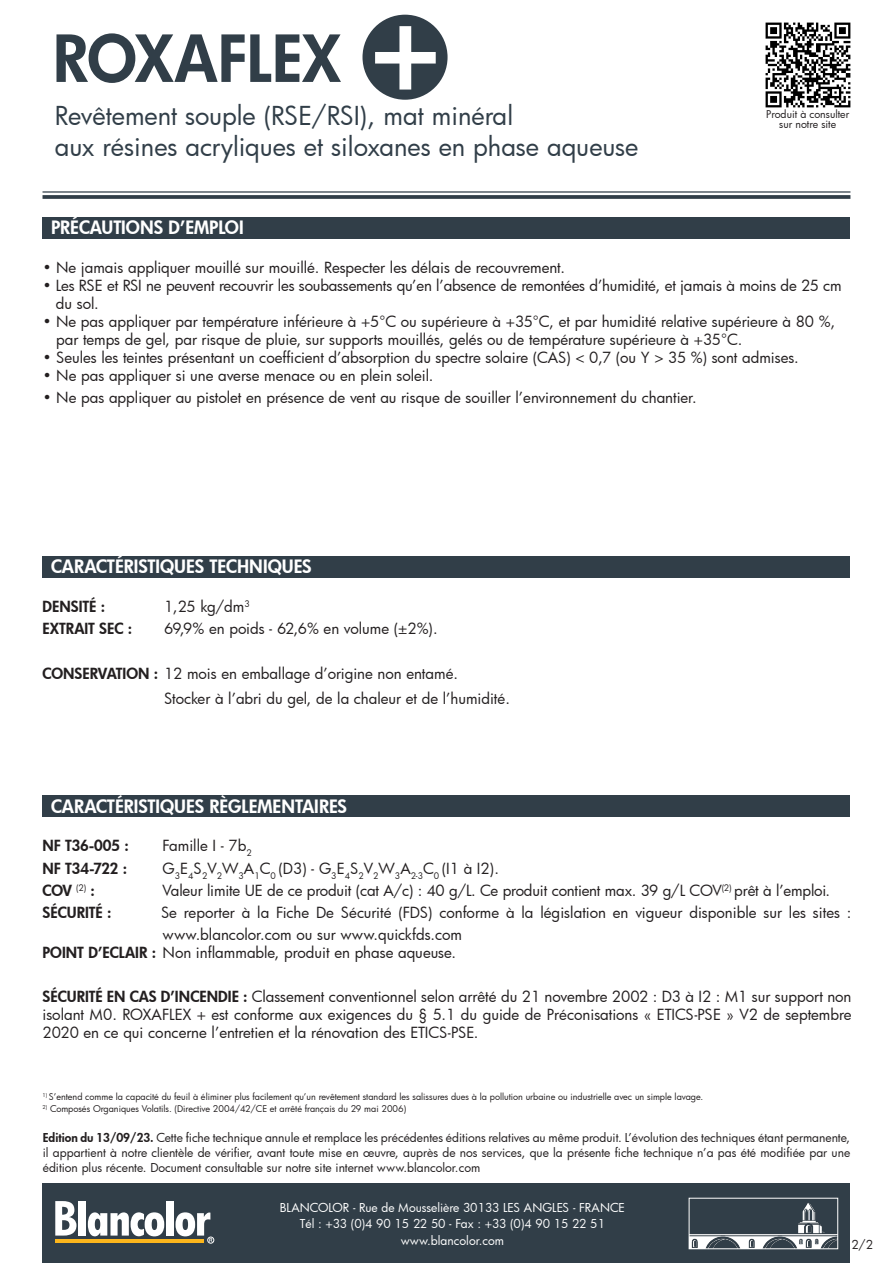
<style>
.page{position:relative;width:893px;height:1263px;background:#fff}
.page>*{position:absolute;margin:0;border:0;box-sizing:border-box;transform-origin:0 0}
.t1{font:800 115.5px "Futura";color:#fff}
.t2{font:800 63px "Futura";color:#313e48}
.t3{font:25.5px "Futura";letter-spacing:-.005em;color:#313e48}
.t4{font:800 18px "Futura";color:#fff}
.t5{font:15px/18px "Futura";letter-spacing:-.005em;color:#231f20}
.t6{font:800 15px "Futura";color:#231f20}
.t7{font:12px/15px "Futura";color:#231f20;text-align:justify}
.t8{font:12px "Futura";color:#fff}
.t9{font:10.5px/10.5px "Futura";color:#231f20;text-align:center}
.t10{font:9px "Futura";color:#231f20}
.s1{font-weight:800}
</style>
<div class="page">
<div style="left:43px;top:556px;width:807px;height:21px;background:#313e48"></div>
<div style="left:43px;top:795px;width:807px;height:21px;background:#313e48"></div>
<div style="left:43px;top:1184px;width:807px;height:79px;background:#313e48"></div>
<hr style="left:43px;top:191px;width:807px;height:2px;background:#313e48">
<svg style="left:43px;top:195px;width:807px;height:4px;background:#3d4953"></svg>
<div style="left:43px;top:217px;width:807px;height:21px;background:#313e48"></div>
<img style="left:765px;top:22px;width:85px;height:85px">
<div style="left:362px;top:15px;width:86px;height:85px;background:#313e48;border-radius:50%"></div>
<img style="left:691px;top:1203px;width:145px;height:44px">
<div style="left:689px;top:1198px;width:149px;height:51px;border:1px solid #fff"></div>
<svg style="left:55px;top:1201px;width:21px;height:34px"></svg>
<div style="left:79px;top:1201px;width:7px;height:34px;background:#fff"></div>
<svg style="left:88px;top:1212px;width:76px;height:24px"></svg>
<div style="left:166px;top:1201px;width:7px;height:34px;background:#fff"></div>
<hr style="left:55px;top:1239px;width:149px;height:4px;background:#fcb61c">
<svg style="left:176px;top:1212px;width:37px;height:29px"></svg>
<div style="left:207px;top:1237px;width:7px;height:6px;border:1px solid #fff;border-radius:50%"></div>
<p class="t1" style="left:372px;top:-31px;width:68px">+</p>
<p class="t2" style="left:53px;top:16px;width:290px">ROXAFLEX</p>
<p class="t3" style="left:55px;top:98px;width:460px">Revêtement souple (RSE/RSI), mat minéral</p>
<p class="t3" style="left:55px;top:129px;width:585px">aux résines acryliques et siloxanes en phase aqueuse</p>
<p class="t4" style="left:51px;top:216px;width:194px">PRÉCAUTIONS D’EMPLOI</p>
<p class="t9" style="left:766px;top:109px;width:84px">Produit à consulter sur notre site</p>
<p class="t5" style="left:43px;top:258px;width:524px"><span class="s1">•</span> Ne jamais appliquer mouillé sur mouillé. Respecter les délais de recouvrement.</p>
<p class="t5" style="left:56px;top:276px;width:787px;text-indent:-13px"><span class="s1">•</span> Les RSE et RSI ne peuvent recouvrir les soubassements qu’en l’absence de remontées d’humidité, et jamais à moins de 25 cm du sol.</p>
<p class="t5" style="left:56px;top:312px;width:781px;text-indent:-13px"><span class="s1">•</span> Ne pas appliquer par température inférieure à +5°C ou supérieure à +35°C, et par humidité relative supérieure à 80 %, par temps de gel, par risque de pluie, sur supports mouillés, gelés ou de température supérieure à +35°C.</p>
<p class="t5" style="left:43px;top:348px;width:757px"><span class="s1">•</span> Seules les teintes présentant un coefficient d’absorption du spectre solaire (CAS) &lt; 0,7 (ou Y &gt; 35 %) sont admises.</p>
<p class="t5" style="left:43px;top:366px;width:392px">• Ne pas appliquer si une averse menace ou en plein soleil.</p>
<p class="t5" style="left:43px;top:388px;width:655px">• Ne pas appliquer au pistolet en présence de vent au risque de souiller l’environnement du chantier.</p>
<p class="t4" style="left:51px;top:555px;width:262px">CARACTÉRISTIQUES TECHNIQUES</p>
<p class="t6" style="left:43px;top:596px;width:64px">DENSITÉ :</p>
<p class="t5" style="left:164px;top:597px;width:87px">1,25 kg/dm<sup>3</sup></p>
<p class="t6" style="left:43px;top:619px;width:91px">EXTRAIT SEC :</p>
<p class="t5" style="left:164px;top:619px;width:275px">69,9% en poids - 62,6% en volume (±2%).</p>
<p class="t5" style="left:43px;top:664px;width:417px"><span class="s1">CONSERVATION :</span> 12 mois en emballage d’origine non entamé.</p>
<p class="t5" style="left:164px;top:689px;width:347px">Stocker à l’abri du gel, de la chaleur et de l’humidité.</p>
<p class="t4" style="left:51px;top:794px;width:298px">CARACTÉRISTIQUES RÈGLEMENTAIRES</p>
<p class="t6" style="left:43px;top:835px;width:88px">NF T36-005 :</p>
<p class="t5" style="left:163px;top:836px;width:91px">Famille I - 7b<sub>2</sub></p>
<p class="t6" style="left:43px;top:858px;width:86px">NF T34-722 :</p>
<p class="t5" style="left:163px;top:859px;width:338px">G<sub>3</sub>E<sub>4</sub>S<sub>2</sub>V<sub>2</sub>W<sub>3</sub>A<sub>1</sub>C<sub>0</sub> (D3) - G<sub>3</sub>E<sub>4</sub>S<sub>2</sub>V<sub>2</sub>W<sub>3</sub>A<sub>2-3</sub>C<sub>0</sub> (I1 à I2).</p>
<p class="t6" style="left:43px;top:880px;width:54px">COV <sup>(2)</sup> :</p>
<p class="t5" style="left:163px;top:881px;width:669px">Valeur limite UE de ce produit (cat A/c) : 40 g/L. Ce produit contient max. 39 g/L COV<sup>(2)</sup> prêt à l’emploi.</p>
<p class="t6" style="left:43px;top:902px;width:70px">SÉCURITÉ :</p>
<p class="t5" style="left:161px;top:903px;width:692px">Se reporter à la Fiche De Sécurité (FDS) conforme à la législation en vigueur disponible sur les sites :</p>
<p class="t5" style="left:163px;top:925px;width:301px">www.blancolor.com ou sur www.quickfds.com</p>
<p class="t5" style="left:43px;top:943px;width:415px"><span class="s1">POINT D’ECLAIR :</span> Non inflammable, produit en phase aqueuse.</p>
<p class="t5" style="left:43px;top:987px;width:810px;text-align:justify"><span class="s1">SÉCURITÉ EN CAS D’INCENDIE :</span> Classement conventionnel selon arrêté du 21 novembre 2002 : D3 à I2 : M1 sur support non isolant M0. ROXAFLEX + est conforme aux exigences du § 5.1 du guide de Préconisations « ETICS-PSE » V2 de septembre 2020 en ce qui concerne l’entretien et la rénovation des ETICS-PSE.</p>
<p class="t10" style="left:43px;top:1091px;width:662px"><sup>1)</sup> S’entend comme la capacité du feuil à éliminer plus facilement qu’un revêtement standard les salissures dues à la pollution urbaine ou industrielle avec un simple lavage.</p>
<p class="t10" style="left:43px;top:1103px;width:365px"><sup>2)</sup> Composés Organiques Volatils. (Directive 2004/42/CE et arrêté français du 29 mai 2006)</p>
<p class="t7" style="left:43px;top:1130px;width:809px"><span class="s1">Edition du 13/09/23.</span> Cette fiche technique annule et remplace les précédentes éditions relatives au même produit. L’évolution des techniques étant permanente, il appartient à notre clientèle de vérifier, avant toute mise en œuvre, auprès de nos services, que la présente fiche technique n’a pas été modifiée par une édition plus récente. Document consultable sur notre site internet www.blancolor.com</p>
<p class="t8" style="left:280px;top:1199px;width:347px">BLANCOLOR - Rue de Mousselière 30133 LES ANGLES - FRANCE</p>
<p class="t8" style="left:300px;top:1215px;width:307px">Tél : +33 (0)4 90 15 22 50 - Fax : +33 (0)4 90 15 22 51</p>
<p class="t8" style="left:401px;top:1232px;width:105px">www.blancolor.com</p>
<p class="t7" style="left:851px;top:1236px;width:23px">2/2</p>
</div>
